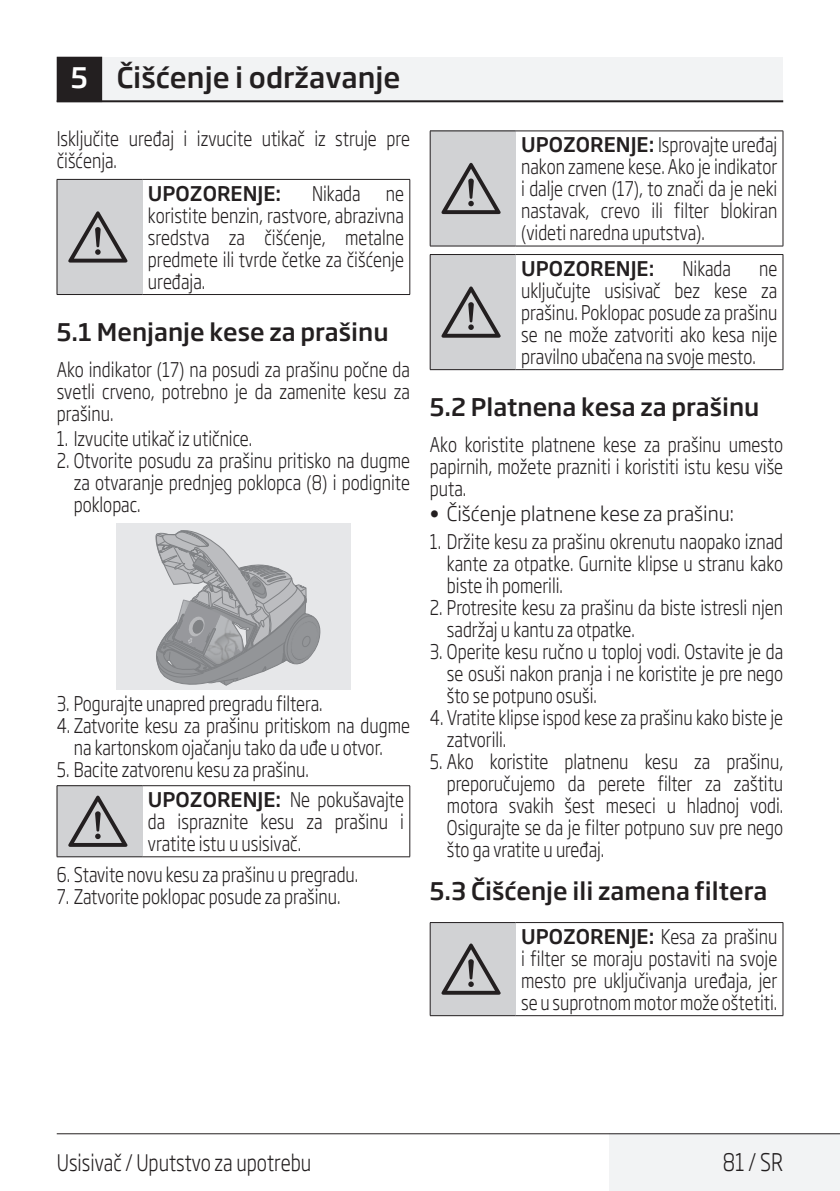
<style>
.page{position:relative;width:840px;height:1191px;background:#fff}
.page>*{position:absolute;margin:0;border:0;box-sizing:border-box;transform-origin:0 0}
.t1{font:64px "ZIWARNUN";color:#231f20}
.Unite_Baslik_Icerik{font:500 28px "Soho Gothic Pro";color:#231f20}
.Alt_Baslik_Icerik{font:500 24px "Soho Gothic Pro";color:#231f20}
.t2{font:300 24px "Soho Gothic Pro";color:#231f20;scale:.8 1}
.t3{font:300 22.4px "Soho Gothic Pro";color:#231f20;scale:.8 1}
.Duz_Metin{font:300 20px/22px "Soho Gothic Pro";color:#231f20;text-align:justify;scale:.8 1}
.Duz_Metin-2{font:300 20px "Soho Gothic Pro";color:#231f20;scale:.95 1}
.Duz_Metin-3{font:500 20px "Soho Gothic Pro";color:#231f20}
.s1{color:#fff}
.s2{font-weight:500}
.s3{font-family:"Helvetica Neue LT Pro";font-weight:700;font-stretch:condensed}
</style>
<div class="page">
<div style="left:57px;top:57px;width:725px;height:45px;background:#f2f3f4"></div>
<hr style="left:57px;top:100px;width:725px;height:2px;background:#231f20">
<div style="left:58px;top:58px;width:43px;height:43px;background:#231f20"></div>
<div style="left:57px;top:57px;width:45px;height:45px;border:2px solid #231f20"></div>
<div style="left:609px;top:1133px;width:230px;height:58px;background:#f2f3f4"></div>
<hr style="left:57px;top:1133px;width:782px;height:1px;background:#231f20">
<div style="left:57px;top:179px;width:85px;height:115px;background:#d1d2d4"></div>
<hr style="left:142px;top:179px;width:268px;height:1px;background:#231f20">
<hr style="left:409px;top:180px;width:1px;height:114px;background:#231f20">
<hr style="left:142px;top:294px;width:268px;height:1px;background:#231f20">
<hr style="left:57px;top:294px;width:85px;height:1px;background:#231f20">
<hr style="left:57px;top:179px;width:85px;height:1px;background:#231f20">
<hr style="left:57px;top:180px;width:1px;height:114px;background:#231f20">
<div style="left:116px;top:522px;width:234px;height:167px;background:#e6e7e9"></div>
<svg style="left:155px;top:530px;width:165px;height:156px"></svg>
<div style="left:57px;top:785px;width:85px;height:71px;background:#d1d2d4"></div>
<hr style="left:142px;top:785px;width:268px;height:1px;background:#231f20">
<hr style="left:409px;top:786px;width:1px;height:70px;background:#231f20">
<hr style="left:142px;top:856px;width:268px;height:1px;background:#231f20">
<hr style="left:57px;top:856px;width:85px;height:1px;background:#231f20">
<hr style="left:57px;top:785px;width:85px;height:1px;background:#231f20">
<hr style="left:57px;top:786px;width:1px;height:70px;background:#231f20">
<div style="left:430px;top:131px;width:85px;height:115px;background:#d1d2d4"></div>
<hr style="left:515px;top:131px;width:267px;height:1px;background:#231f20">
<hr style="left:782px;top:131px;width:1px;height:115px;background:#231f20">
<hr style="left:515px;top:246px;width:267px;height:1px;background:#231f20">
<hr style="left:429px;top:246px;width:86px;height:1px;background:#231f20">
<hr style="left:429px;top:131px;width:86px;height:1px;background:#231f20">
<hr style="left:429px;top:131px;width:1px;height:115px;background:#231f20">
<div style="left:430px;top:254px;width:85px;height:116px;background:#d1d2d4"></div>
<hr style="left:515px;top:254px;width:267px;height:1px;background:#231f20">
<hr style="left:782px;top:255px;width:1px;height:114px;background:#231f20">
<hr style="left:515px;top:369px;width:267px;height:1px;background:#231f20">
<hr style="left:429px;top:369px;width:86px;height:1px;background:#231f20">
<hr style="left:429px;top:254px;width:86px;height:1px;background:#231f20">
<hr style="left:429px;top:255px;width:1px;height:114px;background:#231f20">
<div style="left:430px;top:922px;width:85px;height:93px;background:#d1d2d4"></div>
<hr style="left:515px;top:922px;width:267px;height:1px;background:#231f20">
<hr style="left:782px;top:922px;width:1px;height:93px;background:#231f20">
<hr style="left:515px;top:1015px;width:267px;height:1px;background:#231f20">
<hr style="left:429px;top:1015px;width:86px;height:1px;background:#231f20">
<hr style="left:429px;top:922px;width:86px;height:1px;background:#231f20">
<hr style="left:429px;top:922px;width:1px;height:93px;background:#231f20">
<p class="Unite_Baslik_Icerik" style="left:71px;top:55px;width:331px"><span class="s1">5</span> Čišćenje i održavanje</p>
<p class="Duz_Metin" style="left:57px;top:127px;width:443px">Isključite uređaj i izvucite utikač iz struje pre čišćenja.</p>
<p class="t1" style="left:68px;top:203px;width:63px">A</p>
<p class="Duz_Metin-3" style="left:148px;top:178px;width:135px">UPOZORENJE:</p>
<p class="Duz_Metin" style="left:312px;top:181px;width:62px">Nikada</p>
<p class="Duz_Metin" style="left:148px;top:181px;width:321px;text-indent:238px">ne koristite benzin, rastvore, abrazivna sredstva za čišćenje, metalne predmete ili tvrde četke za čišćenje uređaja.</p>
<p class="Alt_Baslik_Icerik" style="left:57px;top:313px;width:333px">5.1 Menjanje kese za prašinu</p>
<p class="Duz_Metin" style="left:57px;top:358px;width:443px">Ako indikator (17) na posudi za prašinu počne da svetli crveno, potrebno je da zamenite kesu za prašinu.</p>
<p class="Duz_Metin" style="left:57px;top:426px;width:246px">1. Izvucite utikač iz utičnice.</p>
<p class="Duz_Metin" style="left:74px;top:448px;width:421px;text-indent:-17px">2. Otvorite posudu za prašinu pritisko na dugme za otvaranje prednjeg poklopca (8) i podignite poklopac.</p>
<p class="Duz_Metin" style="left:57px;top:692px;width:333px">3. Pogurajte unapred pregradu filtera.</p>
<p class="Duz_Metin" style="left:57px;top:714px;width:443px;text-align:center">4. Zatvorite kesu za prašinu pritiskom na dugme na kartonskom ojačanju tako da uđe u otvor.</p>
<p class="Duz_Metin" style="left:57px;top:758px;width:316px">5. Bacite zatvorenu kesu za prašinu.</p>
<p class="t1" style="left:68px;top:787px;width:63px">A</p>
<p class="Duz_Metin" style="left:148px;top:787px;width:321px"><span class="s2">UPOZORENJE:</span> Ne pokušavajte da ispraznite kesu za prašinu i vratite istu u usisivač.</p>
<p class="Duz_Metin" style="left:57px;top:863px;width:378px">6. Stavite novu kesu za prašinu u pregradu.</p>
<p class="Duz_Metin" style="left:57px;top:885px;width:356px">7. Zatvorite poklopac posude za prašinu.</p>
<p class="t1" style="left:441px;top:154px;width:63px">A</p>
<p class="Duz_Metin" style="left:521px;top:133px;width:321px"><span class="s2">UPOZORENJE:</span> Isprovajte uređaj nakon zamene kese. Ako je indikator i dalje crven (17), to znači da je neki nastavak, crevo ili filter blokiran (videti naredna uputstva).</p>
<p class="Duz_Metin-3" style="left:521px;top:253px;width:135px">UPOZORENJE:</p>
<p class="Duz_Metin" style="left:682px;top:256px;width:62px">Nikada</p>
<p class="Duz_Metin" style="left:521px;top:256px;width:321px;text-indent:238px">ne uključujte usisivač bez kese za prašinu. Poklopac posude za prašinu se ne može zatvoriti ako kesa nije pravilno ubačena na svoje mesto.</p>
<p class="Alt_Baslik_Icerik" style="left:429px;top:388px;width:331px">5.2 Platnena kesa za prašinu</p>
<p class="Duz_Metin" style="left:429px;top:433px;width:443px">Ako koristite platnene kese za prašinu umesto papirnih, možete prazniti i koristiti istu kesu više puta.</p>
<p class="Duz_Metin-2" style="left:429px;top:498px;width:321px"><span class="s3">•</span> Čišćenje platnene kese za prašinu:</p>
<p class="Duz_Metin" style="left:446px;top:529px;width:421px;text-indent:-17px">1. Držite kesu za prašinu okrenutu naopako iznad kante za otpatke. Gurnite klipse u stranu kako biste ih pomerili.</p>
<p class="Duz_Metin" style="left:446px;top:595px;width:421px;text-indent:-17px">2. Protresite kesu za prašinu da biste istresli njen sadržaj u kantu za otpatke.</p>
<p class="Duz_Metin" style="left:446px;top:639px;width:421px;text-indent:-17px">3. Operite kesu ručno u toploj vodi. Ostavite je da se osuši nakon pranja i ne koristite je pre nego što se potpuno osuši.</p>
<p class="Duz_Metin" style="left:446px;top:705px;width:421px;text-indent:-17px">4. Vratite klipse ispod kese za prašinu kako biste je zatvorili.</p>
<p class="Duz_Metin" style="left:446px;top:749px;width:421px;text-indent:-17px">5. Ako koristite platnenu kesu za prašinu, preporučujemo da perete filter za zaštitu motora svakih šest meseci u hladnoj vodi.<br>Osigurajte se da je filter potpuno suv pre nego što ga vratite u uređaj.</p>
<p class="Alt_Baslik_Icerik" style="left:429px;top:872px;width:339px">5.3 Čišćenje ili zamena filtera</p>
<p class="t1" style="left:441px;top:935px;width:63px">A</p>
<p class="t1" style="left:441px;top:278px;width:63px">A</p>
<p class="Duz_Metin" style="left:521px;top:924px;width:321px"><span class="s2">UPOZORENJE:</span> Kesa za prašinu i filter se moraju postaviti na svoje mesto pre uključivanja uređaja, jer se u suprotnom motor može oštetiti.</p>
<p class="t3" style="left:57px;top:1145px;width:319px">Usisivač / Uputstvo za upotrebu</p>
<p class="t2" style="left:722px;top:1143px;width:77px">81 / SR</p>
</div>
